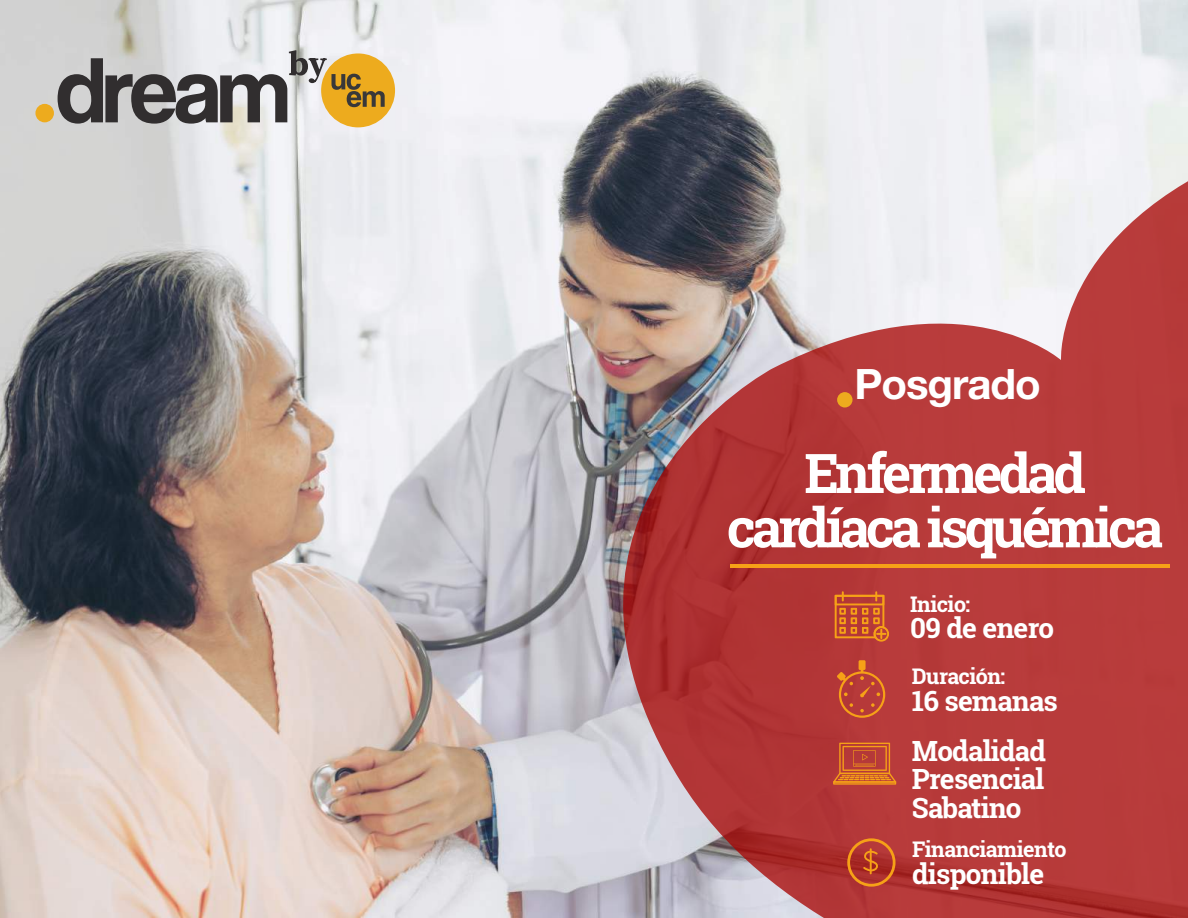
<style>
.page{position:relative;width:1188px;height:918px;background:#fff}
.page>*{position:absolute;margin:0;border:0;box-sizing:border-box;transform-origin:0 0}
.t1{font:700 54.6px/54.3px "Roboto Slab";letter-spacing:-.07em;color:#fff;text-align:center}
.t2{font:700 42px "Helvetica Neue LT Std";letter-spacing:-.025em;color:#fff}
.t3{font:700 27.9px/28.2px "Roboto Slab";letter-spacing:-.025em;color:#fff;text-align:justify}
.t4{font:700 21.6px "Roboto Slab";letter-spacing:-.025em;color:#fff}
</style>
<div class="page">
<img style="left:0;top:0;width:1188px;height:918px">
<svg style="left:623px;top:133px;width:565px;height:785px;background:#b86263"></svg>
<hr style="left:833px;top:781px;width:63px;height:4px;background:#e18021">
<svg style="left:833px;top:743px;width:63px;height:40px;background:#c9592e"></svg>
<svg style="left:847px;top:838px;width:49px;height:49px;background:#bc4829"></svg>
<svg style="left:837px;top:660px;width:48px;height:58px;background:#c14c32"></svg>
<svg style="left:834px;top:591px;width:55px;height:51px;background:#cb5c2c"></svg>
<hr style="left:730px;top:564px;width:439px;height:4px;background:#f6a117">
<div style="left:837px;top:392px;width:16px;height:16px;background:#edab1e;border-radius:50%"></div>
<div style="left:35px;top:104px;width:19px;height:18px;background:#edab1e;border-radius:50%"></div>
<div style="left:321px;top:53px;width:74px;height:74px;background:#edab1e;border-radius:50%"></div>
<svg style="left:58px;top:50px;width:327px;height:74px"></svg>
<h2 class="t2" style="left:855px;top:358px;width:188px">Posgrado</h2>
<h1 class="t1" style="left:727px;top:445px;width:438px">Enfermedad cardíaca isquémica</h1>
<p class="t4" style="left:910px;top:589px;width:62px">Inicio:</p>
<p class="t3" style="left:910px;top:614px;width:145px">09 de enero</p>
<p class="t4" style="left:912px;top:661px;width:95px">Duración:</p>
<p class="t3" style="left:912px;top:686px;width:148px">16 semanas</p>
<p class="t3" style="left:912px;top:737px;width:136px">Modalidad Presencial Sabatino</p>
<p class="t4" style="left:912px;top:834px;width:156px">Financiamiento</p>
<p class="t3" style="left:912px;top:859px;width:134px">disponible</p>
</div>
